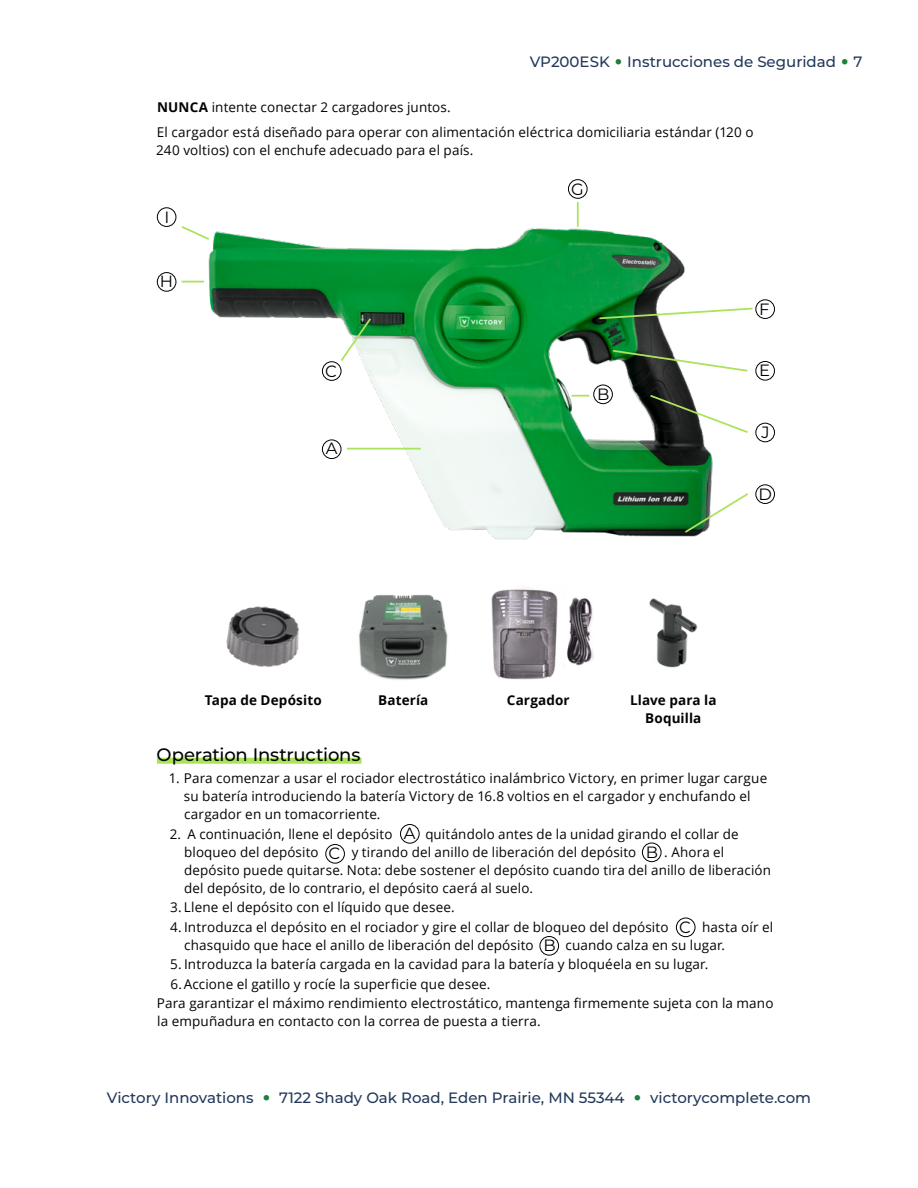
<style>
.page{position:relative;width:918px;height:1188px;background:#fff}
.page>*{position:absolute;margin:0;border:0;box-sizing:border-box;transform-origin:0 0}
.t1{font:500 18px "Montserrat";letter-spacing:-.01em;color:#000501}
.t2{font:16.35px "Montserrat";color:#000}
.t3{font:500 15px "Montserrat";color:#23395b}
.t4{font:13.5px/18px "Open Sans";letter-spacing:.01em;color:#000501}
.t5{font:700 13.5px/18px "Open Sans";letter-spacing:.01em;color:#000501;text-align:center}
.s1{font-size:30px;color:#1e803e}
.s2{font-weight:700}
</style>
<div class="page">
<div style="left:157px;top:758px;width:204px;height:6px;background:#ade25d"></div>
<img style="left:209px;top:228px;width:504px;height:312px">
<img style="left:359px;top:594px;width:89px;height:86px">
<img style="left:491px;top:589px;width:103px;height:91px">
<img style="left:649px;top:598px;width:49px;height:70px">
<img style="left:226px;top:606px;width:73px;height:61px">
<div style="left:593px;top:385px;width:20px;height:19px;border:1px solid #000;border-radius:50%"></div>
<div style="left:642px;top:843px;width:19px;height:19px;border:1px solid #000;border-radius:50%"></div>
<div style="left:540px;top:936px;width:19px;height:20px;border:1px solid #000;border-radius:50%"></div>
<div style="left:755px;top:361px;width:20px;height:20px;border:1px solid #000;border-radius:50%"></div>
<div style="left:755px;top:299px;width:20px;height:20px;border:1px solid #000;border-radius:50%"></div>
<div style="left:322px;top:361px;width:19px;height:20px;border:1px solid #000;border-radius:50%"></div>
<div style="left:325px;top:844px;width:20px;height:20px;border:1px solid #000;border-radius:50%"></div>
<div style="left:676px;top:918px;width:19px;height:19px;border:1px solid #000;border-radius:50%"></div>
<div style="left:568px;top:179px;width:19px;height:20px;border:1px solid #000;border-radius:50%"></div>
<div style="left:755px;top:484px;width:20px;height:20px;border:1px solid #000;border-radius:50%"></div>
<div style="left:157px;top:272px;width:19px;height:20px;border:1px solid #000;border-radius:50%"></div>
<div style="left:755px;top:423px;width:20px;height:19px;border:1px solid #000;border-radius:50%"></div>
<div style="left:157px;top:207px;width:19px;height:20px;border:1px solid #000;border-radius:50%"></div>
<div style="left:322px;top:440px;width:19px;height:19px;border:1px solid #000;border-radius:50%"></div>
<div style="left:400px;top:824px;width:20px;height:20px;border:1px solid #000;border-radius:50%"></div>
<svg style="left:181px;top:226px;width:30px;height:15px"></svg>
<hr style="left:182px;top:281px;width:22px;height:2px;background:#ade25d">
<svg style="left:339px;top:316px;width:34px;height:47px"></svg>
<hr style="left:347px;top:448px;width:74px;height:2px;background:#ade25d">
<hr style="left:577px;top:202px;width:2px;height:25px;background:#ade25d">
<svg style="left:598px;top:307px;width:155px;height:13px"></svg>
<svg style="left:611px;top:349px;width:137px;height:24px"></svg>
<svg style="left:572px;top:395px;width:17px;height:2px"></svg>
<svg style="left:648px;top:393px;width:100px;height:41px"></svg>
<svg style="left:683px;top:491px;width:66px;height:44px"></svg>
<p class="t3" style="left:530px;top:51px;width:334px">VP200ESK <span class="s1">•</span> Instrucciones de Seguridad <span class="s1">•</span> 7</p>
<p class="t4" style="left:157px;top:94px;width:598px;line-height:25.5px"><span class="s2">NUNCA</span> intente conectar 2 cargadores juntos.<br>El cargador está diseñado para operar con alimentación eléctrica domiciliaria estándar (120 o</p>
<p class="t4" style="left:156px;top:141px;width:319px">240 voltios) con el enchufe adecuado para el país.</p>
<p class="t2" style="left:165px;top:206px;width:6px">I</p>
<p class="t2" style="left:160px;top:270px;width:15px">H</p>
<p class="t2" style="left:325px;top:360px;width:13px">C</p>
<p class="t2" style="left:326px;top:437px;width:13px">A</p>
<p class="t2" style="left:571px;top:177px;width:14px">G</p>
<p class="t2" style="left:597px;top:383px;width:14px">B</p>
<p class="t2" style="left:759px;top:298px;width:12px">F</p>
<p class="t2" style="left:759px;top:359px;width:12px">E</p>
<p class="t2" style="left:761px;top:421px;width:10px">J</p>
<p class="t2" style="left:758px;top:483px;width:15px">D</p>
<p class="t5" style="left:205px;top:690px;width:118px">Tapa de Depósito</p>
<p class="t5" style="left:378px;top:690px;width:52px">Batería</p>
<p class="t5" style="left:507px;top:690px;width:64px">Cargador</p>
<p class="t5" style="left:630px;top:690px;width:88px">Llave para la<br>Boquilla</p>
<h1 class="t1" style="left:157px;top:742px;width:205px">Operation Instructions</h1>
<p class="t4" style="left:184px;top:769px;width:585px;text-indent:-15px">1. Para comenzar a usar el rociador electrostático inalámbrico Victory, en primer lugar cargue su batería introduciendo la batería Victory de 16.8 voltios en el cargador y enchufando el cargador en un tomacorriente.</p>
<p class="t4" style="left:170px;top:824px;width:224px">2. A continuación, llene el depósito</p>
<p class="t4" style="left:425px;top:824px;width:315px">quitándolo antes de la unidad girando el collar de</p>
<p class="t4" style="left:184px;top:842px;width:136px">bloqueo del depósito</p>
<p class="t4" style="left:352px;top:842px;width:286px">y tirando del anillo de liberación del depósito</p>
<p class="t2" style="left:404px;top:822px;width:13px">A</p>
<p class="t2" style="left:646px;top:841px;width:14px">B</p>
<p class="t4" style="left:184px;top:842px;width:588px;text-indent:480px">. Ahora el depósito puede quitarse. Nota: debe sostener el depósito cuando tira del anillo de liberación del depósito, de lo contrario, el depósito caerá al suelo.</p>
<p class="t4" style="left:170px;top:898px;width:286px">3. Llene el depósito con el líquido que desee.</p>
<p class="t4" style="left:170px;top:917px;width:500px">4. Introduzca el depósito en el rociador y gire el collar de bloqueo del depósito</p>
<p class="t4" style="left:702px;top:917px;width:73px">hasta oír el</p>
<p class="t4" style="left:184px;top:935px;width:351px">chasquido que hace el anillo de liberación del depósito</p>
<p class="t4" style="left:565px;top:935px;width:161px">cuando calza en su lugar.</p>
<p class="t4" style="left:170px;top:955px;width:540px">5. Introduzca la batería cargada en la cavidad para la batería y bloquéela en su lugar.</p>
<p class="t4" style="left:171px;top:974px;width:321px">6.Accione el gatillo y rocíe la superficie que desee.</p>
<p class="t4" style="left:157px;top:994px;width:618px">Para garantizar el máximo rendimiento electrostático, mantenga firmemente sujeta con la mano</p>
<p class="t4" style="left:157px;top:1012px;width:385px">la empuñadura en contacto con la correa de puesta a tierra.</p>
<p class="t2" style="left:328px;top:842px;width:13px">C</p>
<p class="t2" style="left:679px;top:916px;width:13px">C</p>
<p class="t2" style="left:543px;top:934px;width:14px">B</p>
<p class="t3" style="left:107px;top:1087px;width:706px">Victory Innovations <span class="s1">•</span> 7122 Shady Oak Road, Eden Prairie, MN 55344 <span class="s1">•</span> victorycomplete.com</p>
</div>
